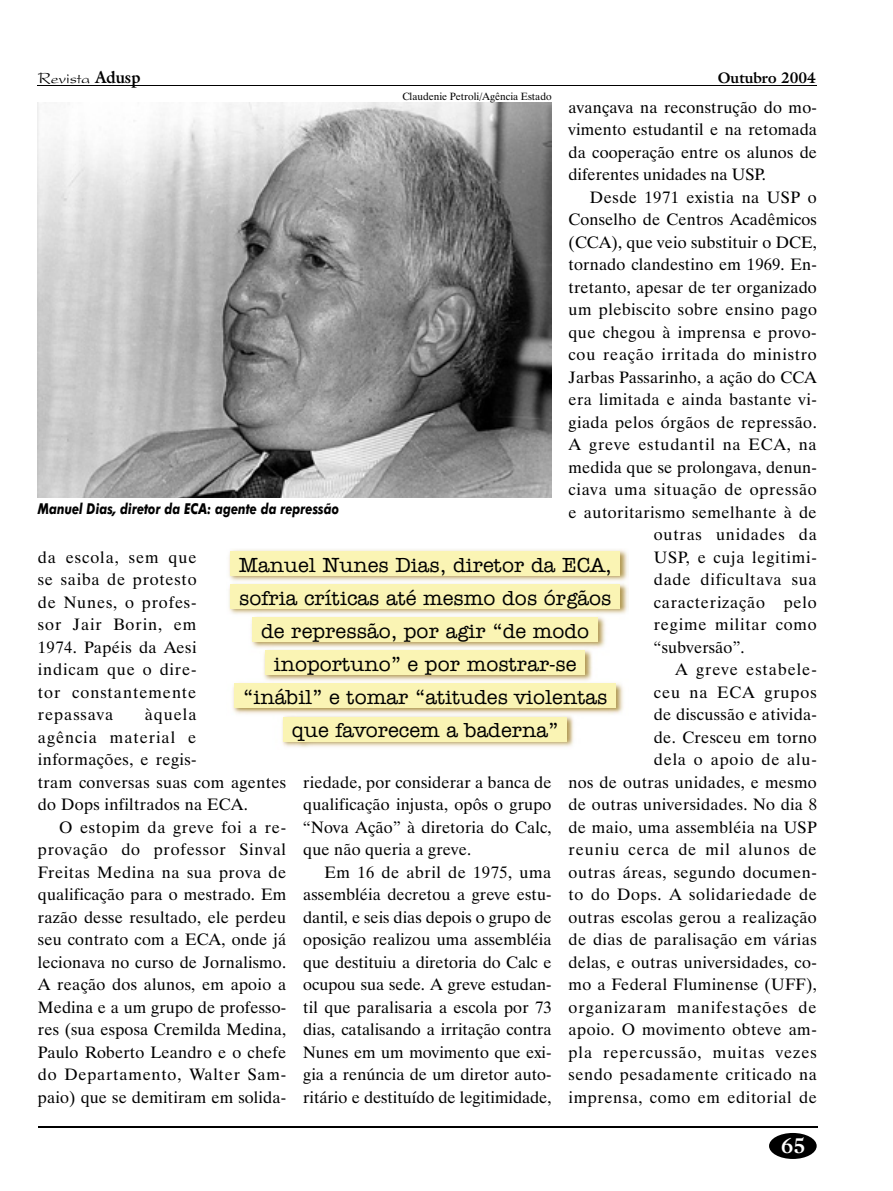
<style>
.page{position:relative;width:893px;height:1191px;background:#fff}
.page>*{position:absolute;margin:0;border:0;box-sizing:border-box;transform-origin:0 0}
.t1{font:500 21px/33px "Amer Typewriter IT Cby BT";color:#000;text-align:center}
.t2{font:700 21px "Galliard IT Cby BT";color:#fff}
.t3{font:16.5px/22.5px "Dutch 801 BT";letter-spacing:.025em;color:#000;text-align:justify}
.t4{font:16.5px "Dutch 801 BT";letter-spacing:.045em;color:#000}
.t5{font:16.5px "Dutch 801 BT";letter-spacing:.055em;color:#000}
.t6{font:16.5px "Dutch 801 BT";letter-spacing:.05em;color:#000}
.t7{font:16.5px "President";color:#000}
.t8{font:italic 700 15px "Futura BT";color:#000;scale:.8 1}
.t9{font:700 15px "Galliard IT Cby BT";color:#000}
.t10{font:10.5px "Dutch 801 BT";color:#000}
.s1{font-family:"Galliard IT Cby BT";font-weight:700}
</style>
<div class="page">
<hr style="left:38px;top:1126px;width:779px;height:1px;background:#000">
<div style="left:769px;top:1133px;width:48px;height:26px;background:#000;border-radius:50%"></div>
<hr style="left:38px;top:85px;width:779px;height:1px;background:#000">
<img style="left:38px;top:103px;width:514px;height:395px">
<img style="left:229px;top:549px;width:399px;height:199px">
<div style="left:230px;top:552px;width:390px;height:24px;background:#faf4b4"></div>
<div style="left:230px;top:585px;width:390px;height:24px;background:#faf4b4"></div>
<div style="left:253px;top:618px;width:345px;height:24px;background:#faf4b4"></div>
<div style="left:265px;top:651px;width:320px;height:24px;background:#faf4b4"></div>
<div style="left:235px;top:684px;width:381px;height:24px;background:#faf4b4"></div>
<div style="left:283px;top:717px;width:284px;height:24px;background:#faf4b4"></div>
<p class="t7" style="left:38px;top:69px;width:104px">Revista <span class="s1">Adusp</span></p>
<p class="t9" style="left:718px;top:68px;width:100px">Outubro 2004</p>
<p class="t10" style="left:402px;top:90px;width:151px">Claudenie Petroli/Agência Estado</p>
<p class="t3" style="left:569px;top:95px;width:250px">avançava na reconstrução do mo&shy;vimento estudantil e na retomada da cooperação entre os alunos de diferentes unidades na USP.</p>
<p class="t3" style="left:590px;top:185px;width:228px">Desde 1971 existia na USP o</p>
<p class="t3" style="left:569px;top:208px;width:250px">Conselho de Centros Acadêmicos</p>
<p class="t3" style="left:569px;top:230px;width:250px">(CCA), que veio substituir o DCE,</p>
<p class="t3" style="left:569px;top:253px;width:250px">tornado clandestino em 1969. En-</p>
<p class="t3" style="left:569px;top:275px;width:250px">tretanto, apesar de ter organizado</p>
<p class="t3" style="left:569px;top:298px;width:250px">um plebiscito sobre ensino pago</p>
<p class="t3" style="left:569px;top:320px;width:250px">que chegou à imprensa e provo-</p>
<p class="t4" style="left:569px;top:344px;width:250px">cou reação irritada do ministro</p>
<p class="t3" style="left:569px;top:365px;width:250px">Jarbas Passarinho, a ação do CCA</p>
<p class="t3" style="left:569px;top:388px;width:250px">era limitada e ainda bastante vi-</p>
<p class="t3" style="left:569px;top:410px;width:250px">giada pelos órgãos de repressão.</p>
<p class="t4" style="left:569px;top:434px;width:250px">A greve estudantil na ECA, na</p>
<p class="t3" style="left:569px;top:455px;width:250px">medida que se prolongava, denun-</p>
<p class="t3" style="left:569px;top:478px;width:250px">ciava uma situação de opressão</p>
<p class="t3" style="left:569px;top:500px;width:250px">e autoritarismo semelhante à de</p>
<p class="t4" style="left:654px;top:524px;width:164px">outras unidades da</p>
<p class="t4" style="left:654px;top:547px;width:164px">USP, e cuja legitimi-</p>
<p class="t4" style="left:654px;top:569px;width:164px">dade dificultava sua</p>
<p class="t4" style="left:654px;top:592px;width:164px">caracterização pelo</p>
<p class="t4" style="left:654px;top:614px;width:164px">regime militar como</p>
<p class="t3" style="left:654px;top:635px;width:92px">“subversão”.</p>
<p class="t5" style="left:675px;top:659px;width:143px">A greve estabele-</p>
<p class="t5" style="left:654px;top:682px;width:164px">ceu na ECA grupos</p>
<p class="t3" style="left:654px;top:703px;width:165px">de discussão e ativida-</p>
<p class="t3" style="left:654px;top:725px;width:165px">de. Cresceu em torno</p>
<p class="t6" style="left:654px;top:749px;width:165px">dela o apoio de alu-</p>
<p class="t3" style="left:569px;top:770px;width:250px">nos de outras unidades, e mesmo</p>
<p class="t3" style="left:569px;top:793px;width:250px">de outras universidades. No dia 8</p>
<p class="t3" style="left:569px;top:815px;width:250px">de maio, uma assembléia na USP</p>
<p class="t5" style="left:569px;top:839px;width:250px">reuniu cerca de mil alunos de</p>
<p class="t3" style="left:569px;top:860px;width:250px">outras áreas, segundo documen-</p>
<p class="t3" style="left:569px;top:883px;width:250px">to do Dops. A solidariedade de</p>
<p class="t3" style="left:569px;top:905px;width:250px">outras escolas gerou a realização</p>
<p class="t3" style="left:569px;top:928px;width:250px">de dias de paralisação em várias</p>
<p class="t3" style="left:569px;top:950px;width:250px">delas, e outras universidades, co-</p>
<p class="t3" style="left:569px;top:973px;width:250px">mo a Federal Fluminense (UFF),</p>
<p class="t5" style="left:569px;top:997px;width:250px">organizaram manifestações de</p>
<p class="t3" style="left:569px;top:1018px;width:250px">apoio. O movimento obteve am-</p>
<p class="t5" style="left:569px;top:1042px;width:250px">pla repercussão, muitas vezes</p>
<p class="t3" style="left:569px;top:1063px;width:250px">sendo pesadamente criticado na</p>
<p class="t3" style="left:569px;top:1085px;width:250px">imprensa, como em editorial de</p>
<p class="t8" style="left:38px;top:500px;width:378px">Manuel Dias, diretor da ECA: agente da repressão</p>
<p class="t3" style="left:38px;top:545px;width:160px">da escola, sem que se saiba de protesto de Nunes, o profes&shy;sor Jair Borin, em 1974. Papéis da Aesi indicam que o dire&shy;tor constantemente repassava</p>
<p class="t1" style="left:239px;top:548px;width:374px">Manuel Nunes Dias, diretor da ECA, sofria críticas até mesmo dos órgãos de repressão, por agir “de modo inoportuno” e por mostrar-se “inábil” e tomar “atitudes violentas que favorecem a baderna”</p>
<p class="t3" style="left:38px;top:703px;width:250px;text-align:left;text-indent:107px">àquela<br>agência material e informações, e regis-<br>tram conversas suas com agentes do Dops infiltrados na ECA.</p>
<p class="t3" style="left:38px;top:815px;width:250px;text-indent:21px">O estopim da greve foi a re&shy;provação do professor Sinval Freitas Medina na sua prova de qualificação para o mestrado. Em razão desse resultado, ele perdeu seu contrato com a ECA, onde já lecionava no curso de Jornalismo.<br>A reação dos alunos, em apoio a Medina e a um grupo de professo&shy;res (sua esposa Cremilda Medina, Paulo Roberto Leandro e o chefe do Departamento, Walter Sam&shy;paio) que se demitiram em solida-</p>
<p class="t3" style="left:303px;top:770px;width:250px">riedade, por considerar a banca de qualificação injusta, opôs o grupo “Nova Ação” à diretoria do Calc, que não queria a greve.</p>
<p class="t3" style="left:303px;top:860px;width:250px;text-indent:21px">Em 16 de abril de 1975, uma assembléia decretou a greve estu&shy;dantil, e seis dias depois o grupo de oposição realizou uma assembléia que destituiu a diretoria do Calc e ocupou sua sede. A greve estudan&shy;til que paralisaria a escola por 73 dias, catalisando a irritação contra Nunes em um movimento que exi&shy;gia a renúncia de um diretor auto&shy;ritário e destituído de legitimidade,</p>
<p class="t2" style="left:781px;top:1132px;width:26px">65</p>
</div>
